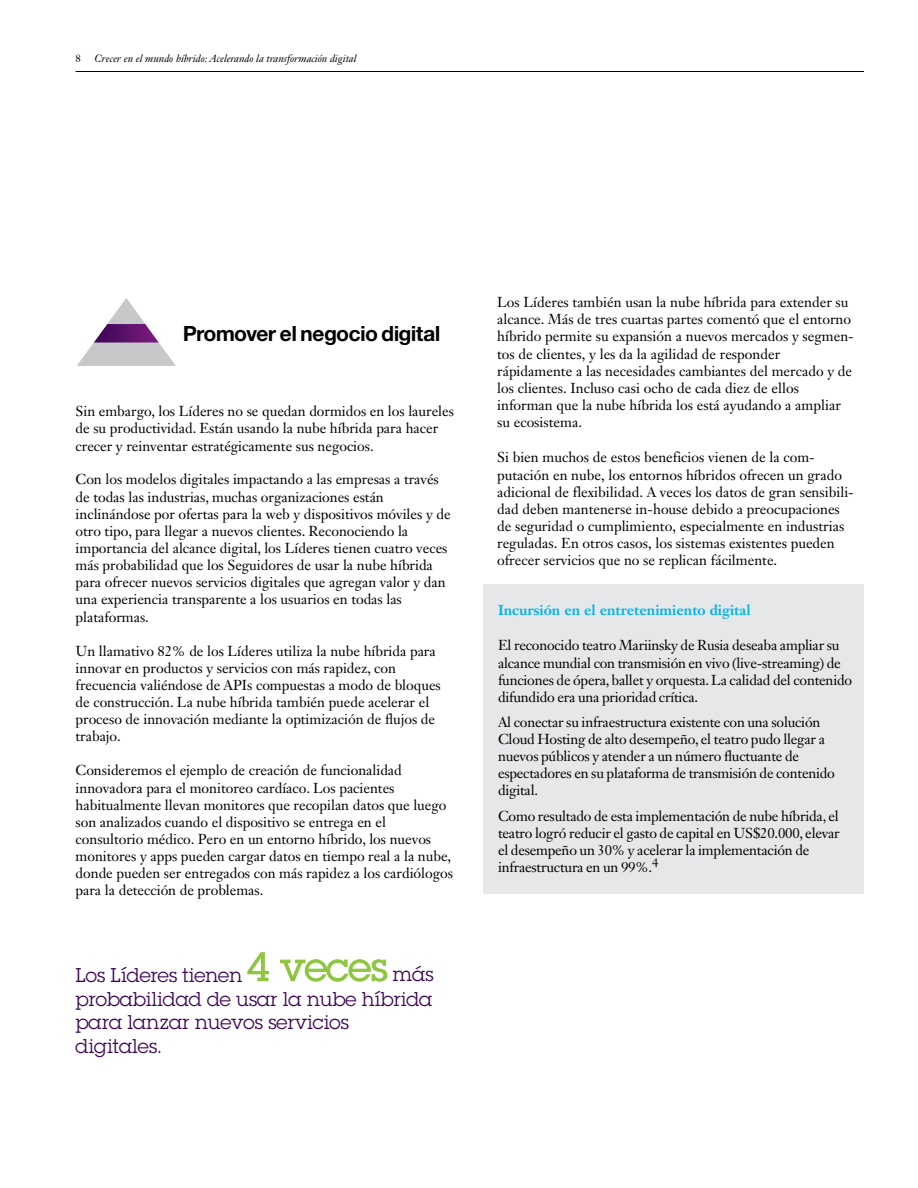
<style>
.page{position:relative;width:918px;height:1188px;background:#fff}
.page>*{position:absolute;margin:0;border:0;box-sizing:border-box;transform-origin:0 0}
.t1{font:21px "Helv Neue Boldfor IBM";letter-spacing:-.005em;color:#000}
.t2{font:19.5px/23.4px "Lubalin Bookfor IBM";letter-spacing:-.005em;color:#3b0256}
.t3{font:19.5px "Lubalinfor IBM";letter-spacing:-.005em;color:#3b0256}
.t4{font:14.25px/17.1px "Janson Text LT Std";letter-spacing:-.005em;color:#000}
.t5{font:700 14.25px "Janson Text LT Std";color:#00b3ef}
.t6{font:italic 10.5px "Janson Text LT Std";color:#000}
.t7{font:10.5px "Janson Text LT Std";color:#000}
.s1{font-size:39px;color:#8dc63f}
.s2{font-family:"Lubalin Bookfor IBM"}
</style>
<div class="page">
<hr style="left:76px;top:71px;width:788px;height:1px;background:#000">
<div style="left:483px;top:584px;width:381px;height:310px;background:#e6e7e8"></div>
<svg style="left:77px;top:298px;width:98px;height:68px"></svg>
<p class="t7" style="left:76px;top:52px;width:7px">8</p>
<p class="t6" style="left:95px;top:52px;width:263px">Crecer en el mundo híbrido: Acelerando la transformación digital</p>
<h1 class="t1" style="left:183px;top:320px;width:259px">Promover el negocio digital</h1>
<p class="t4" style="left:76px;top:403px;width:380px">Sin embargo, los Líderes no se quedan dormidos en los laureles de su productividad. Están usando la nube híbrida para hacer crecer y reinventar estratégicamente sus negocios.</p>
<p class="t4" style="left:76px;top:471px;width:377px">Con los modelos digitales impactando a las empresas a través de todas las industrias, muchas organizaciones están inclinándose por ofertas para la web y dispositivos móviles y de otro tipo, para llegar a nuevos clientes. Reconociendo la importancia del alcance digital, los Líderes tienen cuatro veces más probabilidad que los Seguidores de usar la nube híbrida para ofrecer nuevos servicios digitales que agregan valor y dan una experiencia transparente a los usuarios en todas las plataformas.</p>
<p class="t4" style="left:76px;top:642px;width:367px">Un llamativo 82% de los Líderes utiliza la nube híbrida para innovar en productos y servicios con más rapidez, con frecuencia valiéndose de APIs compuestas a modo de bloques de construcción. La nube híbrida también puede acelerar el proceso de innovación mediante la optimización de flujos de trabajo.</p>
<p class="t4" style="left:76px;top:762px;width:379px">Consideremos el ejemplo de creación de funcionalidad innovadora para el monitoreo cardíaco. Los pacientes habitualmente llevan monitores que recopilan datos que luego son analizados cuando el dispositivo se entrega en el consultorio médico. Pero en un entorno híbrido, los nuevos monitores y apps pueden cargar datos en tiempo real a la nube, donde pueden ser entregados con más rapidez a los cardiólogos para la detección de problemas.</p>
<h2 class="t3" style="left:76px;top:963px;width:360px">Los Líderes tienen <span class="s1">4 veces</span> <span class="s2">más</span></h2>
<h2 class="t2" style="left:76px;top:987px;width:358px">probabilidad de usar la nube híbrida para lanzar nuevos servicios digitales.</h2>
<p class="t4" style="left:497px;top:294px;width:358px">Los Líderes también usan la nube híbrida para extender su alcance. Más de tres cuartas partes comentó que el entorno híbrido permite su expansión a nuevos mercados y segmen&shy;tos de clientes, y les da la agilidad de responder rápidamente a las necesidades cambiantes del mercado y de los clientes. Incluso casi ocho de cada diez de ellos informan que la nube híbrida los está ayudando a ampliar su ecosistema.</p>
<p class="t4" style="left:497px;top:449px;width:358px">Si bien muchos de estos beneficios vienen de la com&shy;putación en nube, los entornos híbridos ofrecen un grado adicional de flexibilidad. A veces los datos de gran sensibili&shy;dad deben mantenerse in-house debido a preocupaciones de seguridad o cumplimiento, especialmente en industrias reguladas. En otros casos, los sistemas existentes pueden ofrecer servicios que no se replican fácilmente.</p>
<p class="t5" style="left:498px;top:601px;width:254px">Incursión en el entretenimiento digital</p>
<p class="t4" style="left:498px;top:637px;width:356px">El reconocido teatro Mariinsky de Rusia deseaba ampliar su alcance mundial con transmisión en vivo (live-streaming) de funciones de ópera, ballet y orquesta. La calidad del contenido difundido era una prioridad crítica.</p>
<p class="t4" style="left:498px;top:713px;width:338px">Al conectar su infraestructura existente con una solución Cloud Hosting de alto desempeño, el teatro pudo llegar a nuevos públicos y atender a un número fluctuante de espectadores en su plataforma de transmisión de contenido digital.</p>
<p class="t4" style="left:498px;top:807px;width:343px">Como resultado de esta implementación de nube híbrida, el teatro logró reducir el gasto de capital en US$20.000, elevar el desempeño un 30% y acelerar la implementación de infraestructura en un 99%.<sup>4</sup></p>
</div>
